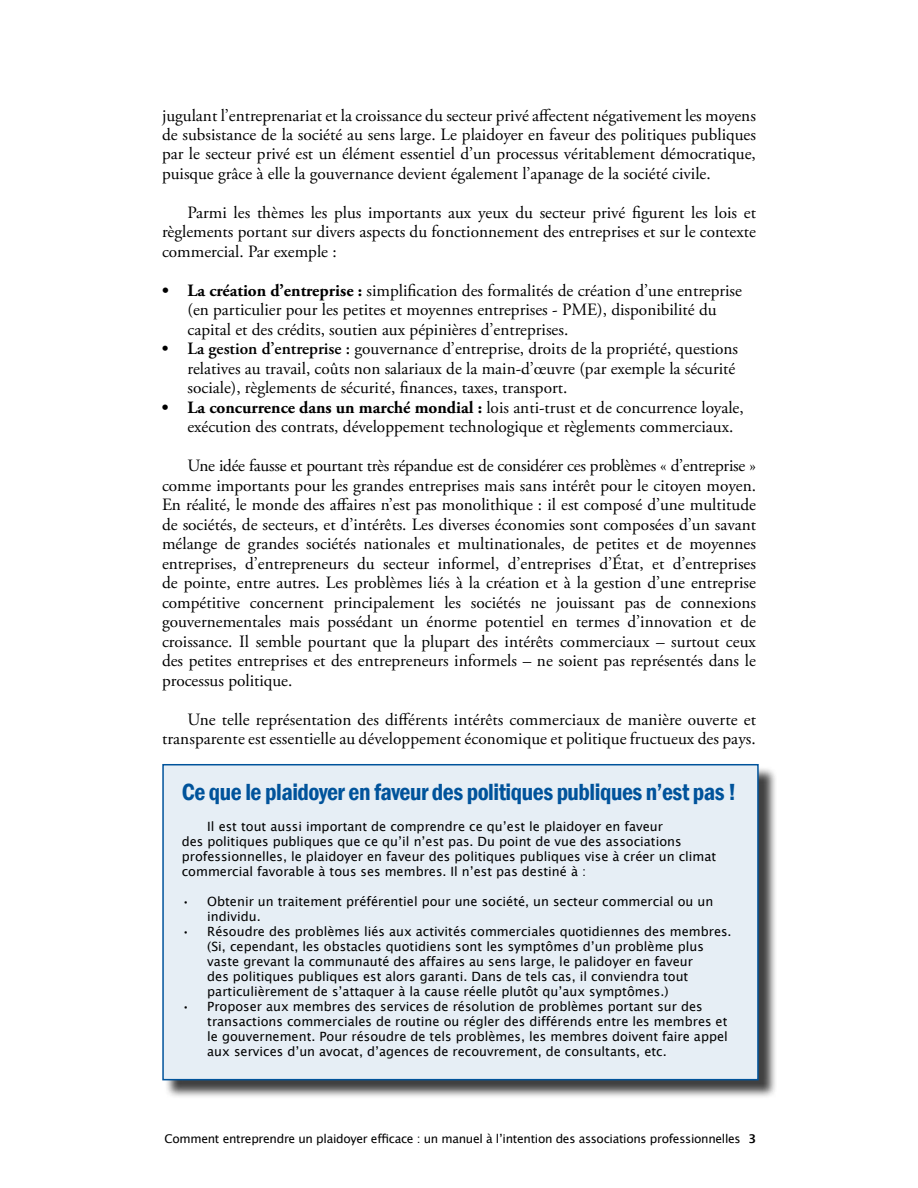
<style>
.page{position:relative;width:918px;height:1188px;background:#fff}
.page>*{position:absolute;margin:0;border:0;box-sizing:border-box;transform-origin:0 0}
.t1{font:600 condensed 24px "Franklin Gothic";letter-spacing:-.02em;color:#00539b}
.t2{font:17.25px/19.5px "Adobe Garamond Pro";color:#000;text-align:justify}
.t3{font:12.75px/15px "Lucida Sans Unicode";color:#000}
.t4{font:12px "Lucida Sans Unicode";letter-spacing:-.025em;color:#000}
.s1{font-weight:700}
.s2{font-weight:600}
.s3{font-family:"Lucida Sans";font-weight:600}
</style>
<div class="page">
<div style="left:165px;top:766px;width:612px;height:333px;background:#000;opacity:.75"></div>
<div style="left:163px;top:765px;width:595px;height:315px;background:#e6eef5"></div>
<div style="left:162px;top:764px;width:597px;height:316px;border:2px solid #00539b"></div>
<p class="t2" style="left:162px;top:106px;width:595px">jugulant l’entreprenariat et la croissance du secteur privé affectent négativement les moyens de subsistance de la société au sens large. Le plaidoyer en faveur des politiques publiques par le secteur privé est un élément essentiel d’un processus véritablement démocratique, puisque grâce à elle la gouvernance devient également l’apanage de la société civile.</p>
<p class="t2" style="left:162px;top:203px;width:596px;text-indent:25px">Parmi les thèmes les plus importants aux yeux du secteur privé figurent les lois et règlements portant sur divers aspects du fonctionnement des entreprises et sur le contexte commercial. Par exemple :</p>
<p class="t2" style="left:187px;top:281px;width:556px;text-align:left;text-indent:-25px"><span class="s1">• La création d’entreprise :</span> simplification des formalités de création d’une entreprise (en particulier pour les petites et moyennes entreprises - PME), disponibilité du capital et des crédits, soutien aux pépinières d’entreprises.</p>
<p class="t2" style="left:187px;top:340px;width:552px;text-align:left;text-indent:-25px"><span class="s2">• La gestion d’entreprise :</span> gouvernance d’entreprise, droits de la propriété, questions relatives au travail, coûts non salariaux de la main-d’œuvre (par exemple la sécurité sociale), règlements de sécurité, finances, taxes, transport.</p>
<p class="t2" style="left:187px;top:398px;width:558px;text-indent:-25px"><span class="s1">• La concurrence dans un marché mondial :</span> lois anti-trust et de concurrence loyale, exécution des contrats, développement technologique et règlements commerciaux.</p>
<p class="t2" style="left:162px;top:457px;width:596px;text-indent:25px">Une idée fausse et pourtant très répandue est de considérer ces problèmes « d’entreprise » comme importants pour les grandes entreprises mais sans intérêt pour le citoyen moyen.<br>En réalité, le monde des affaires n’est pas monolithique : il est composé d’une multitude de sociétés, de secteurs, et d’intérêts. Les diverses économies sont composées d’un savant mélange de grandes sociétés nationales et multinationales, de petites et de moyennes entreprises, d’entrepreneurs du secteur informel, d’entreprises d’État, et d’entreprises de pointe, entre autres. Les problèmes liés à la création et à la gestion d’une entreprise compétitive concernent principalement les sociétés ne jouissant pas de connexions gouvernementales mais possédant un énorme potentiel en termes d’innovation et de croissance. Il semble pourtant que la plupart des intérêts commerciaux – surtout ceux des petites entreprises et des entrepreneurs informels – ne soient pas représentés dans le processus politique.</p>
<p class="t2" style="left:162px;top:710px;width:595px;text-align:right">Une telle représentation des différents intérêts commerciaux de manière ouverte et transparente est essentielle au développement économique et politique fructueux des pays.</p>
<h1 class="t1" style="left:182px;top:776px;width:556px">Ce que le plaidoyer en faveur des politiques publiques n’est pas !</h1>
<p class="t3" style="left:182px;top:819px;width:536px;text-indent:26px">Il est tout aussi important de comprendre ce qu’est le plaidoyer en faveur<br>des politiques publiques que ce qu’il n’est pas. Du point de vue des associations professionnelles, le plaidoyer en faveur des politiques publiques vise à créer un climat commercial favorable à tous ses membres. Il n’est pas destiné à :</p>
<p class="t3" style="left:207px;top:894px;width:508px;text-indent:-26px">• Obtenir un traitement préférentiel pour une société, un secteur commercial ou un individu.</p>
<p class="t3" style="left:207px;top:924px;width:526px;text-indent:-26px">• Résoudre des problèmes liés aux activités commerciales quotidiennes des membres. (Si, cependant, les obstacles quotidiens sont les symptômes d’un problème plus vaste grevant la communauté des affaires au sens large, le palidoyer en faveur<br>des politiques publiques est alors garanti. Dans de tels cas, il conviendra tout particulièrement de s’attaquer à la cause réelle plutôt qu’aux symptômes.)</p>
<p class="t3" style="left:207px;top:999px;width:522px;text-indent:-26px">• Proposer aux membres des services de résolution de problèmes portant sur des transactions commerciales de routine ou régler des différends entre les membres et le gouvernement. Pour résoudre de tels problèmes, les membres doivent faire appel aux services d’un avocat, d’agences de recouvrement, de consultants, etc.</p>
<p class="t4" style="left:165px;top:1130px;width:593px">Comment entreprendre un plaidoyer efficace : un manuel à l’intention des associations professionnelles <span class="s3">3</span></p>
</div>
